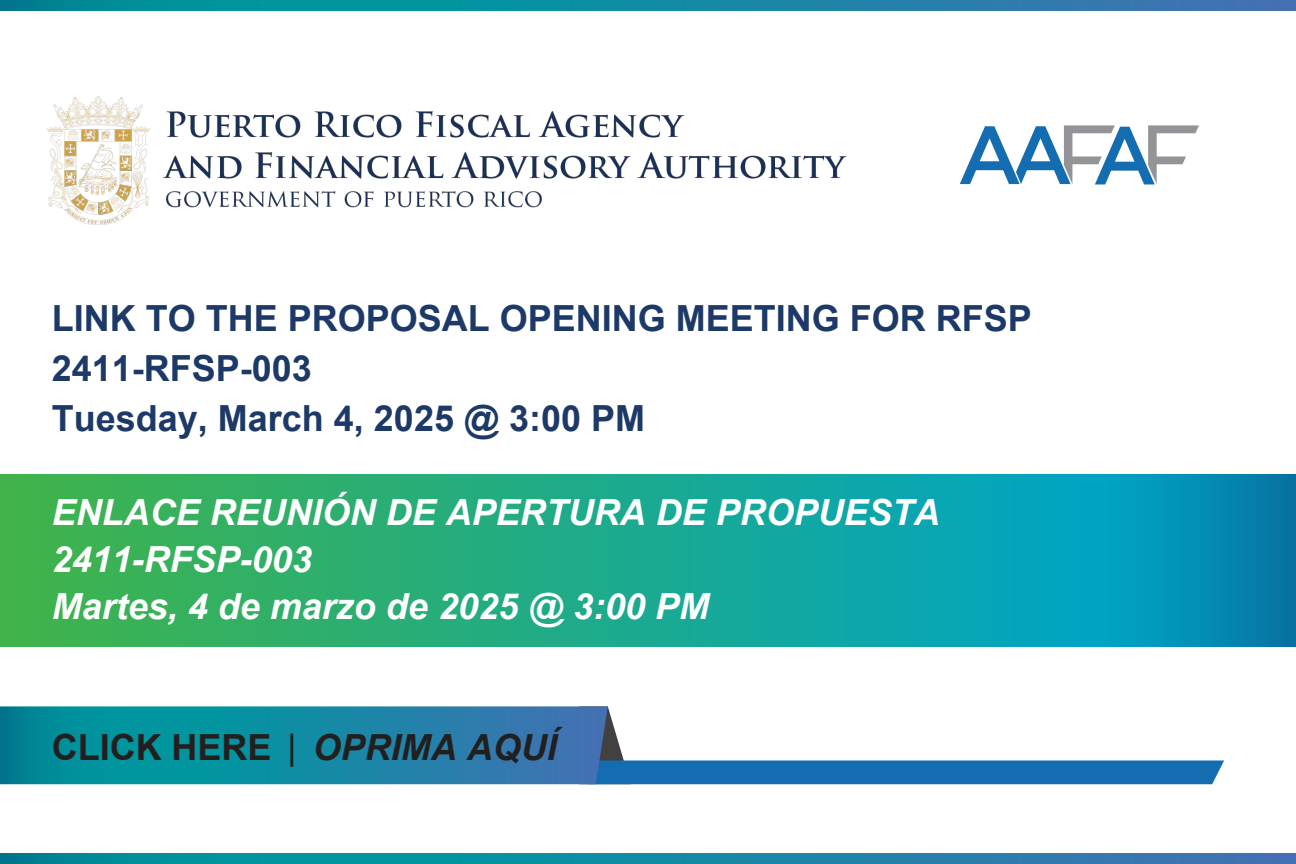
<style>
.page{position:relative;width:1296px;height:864px;background:#fff}
.page>*{position:absolute;margin:0;border:0;box-sizing:border-box;transform-origin:0 0}
.t1{font:700 36px/49.8px "Arial";color:#1c3968}
.t2{font:italic 700 36px/47.1px "Arial";color:#fff}
.t3{font:italic 700 36px "Arial";color:#221f1f}
.s1{font-style:normal}
.s2{font-family:"Century Gothic";font-style:normal}
</style>
<div class="page">
<svg style="left:608px;top:707px;width:616px;height:77px"></svg>
<svg style="left:0;top:474px;width:1296px;height:172px;background:#1ba68d"></svg>
<svg style="left:0;top:1px;width:1296px;height:10px;background:#1686a4"></svg>
<svg style="left:0;top:853px;width:1296px;height:10px;background:#1686a4"></svg>
<svg style="left:0;top:706px;width:608px;height:78px;background:#1786a4"></svg>
<svg style="left:960px;top:125px;width:239px;height:59px"></svg>
<img style="left:47px;top:96px;width:800px;height:129px">
<p class="t1" style="left:52px;top:295px;width:982px">LINK TO THE PROPOSAL OPENING MEETING FOR RFSP<br>2411-RFSP-003<br>Tuesday, March 4, 2025 @ 3:00 PM</p>
<p class="t2" style="left:52px;top:490px;width:890px">ENLACE REUNIÓN DE APERTURA DE PROPUESTA<br>2411-RFSP-003<br>Martes, 4 de marzo de 2025 @ 3:00 PM</p>
<p class="t3" style="left:52px;top:724px;width:507px"><span class="s1">CLICK HERE</span> <span class="s2">|</span> OPRIMA AQUÍ</p>
</div>
